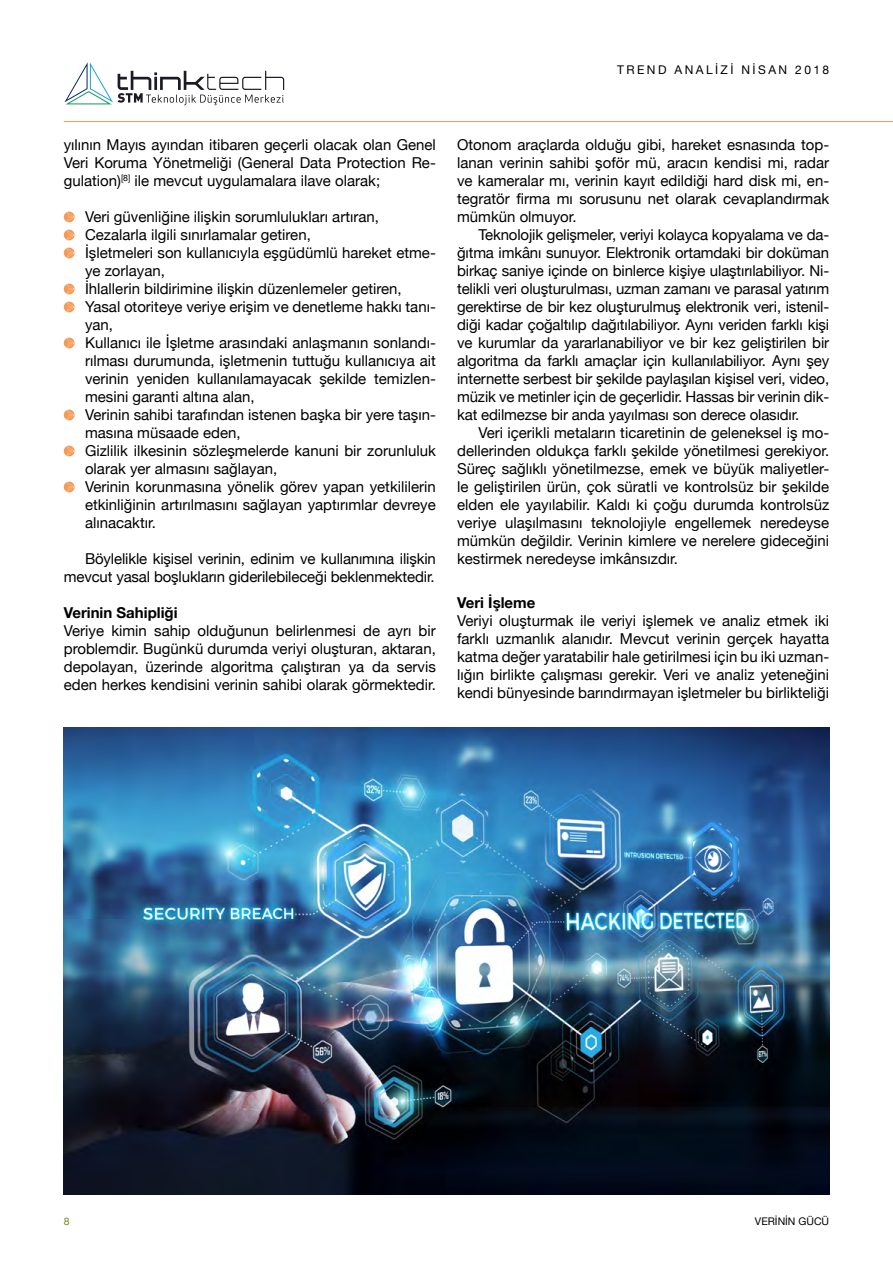
<style>
.page{position:relative;width:893px;height:1263px;background:#fff}
.page>*{position:absolute;margin:0;border:0;box-sizing:border-box;transform-origin:0 0}
.t1{font:15px/18px "Helvetica Neue";color:#000;text-align:justify}
.t2{font:700 15px "Helvetica Neue";color:#000}
.t3{font:12px "Helvetica Neue";letter-spacing:.2em;color:#000}
.t4{font:10.5px "Helvetica Neue";color:#000}
.t5{font:10.5px "Helvetica Neue";color:#768d2e}
</style>
<div class="page">
<hr style="left:64px;top:121px;width:829px;height:1px;background:#f49956">
<svg style="left:64px;top:62px;width:220px;height:43px"></svg>
<div style="left:64px;top:212px;width:11px;height:10px;background:#f49956;border-radius:50%"></div>
<svg style="left:66px;top:212px;width:9px;height:10px"></svg>
<div style="left:64px;top:230px;width:11px;height:10px;background:#f49956;border-radius:50%"></div>
<svg style="left:66px;top:230px;width:9px;height:10px"></svg>
<div style="left:64px;top:248px;width:11px;height:10px;background:#f49956;border-radius:50%"></div>
<svg style="left:66px;top:248px;width:9px;height:10px"></svg>
<div style="left:64px;top:284px;width:11px;height:10px;background:#f49956;border-radius:50%"></div>
<svg style="left:66px;top:284px;width:9px;height:10px"></svg>
<div style="left:64px;top:302px;width:11px;height:10px;background:#f49956;border-radius:50%"></div>
<svg style="left:66px;top:302px;width:9px;height:10px"></svg>
<div style="left:64px;top:338px;width:11px;height:10px;background:#f49956;border-radius:50%"></div>
<svg style="left:66px;top:338px;width:9px;height:10px"></svg>
<div style="left:64px;top:410px;width:11px;height:10px;background:#f49956;border-radius:50%"></div>
<svg style="left:66px;top:410px;width:9px;height:10px"></svg>
<div style="left:64px;top:446px;width:11px;height:10px;background:#f49956;border-radius:50%"></div>
<svg style="left:66px;top:446px;width:9px;height:10px"></svg>
<div style="left:64px;top:482px;width:11px;height:10px;background:#f49956;border-radius:50%"></div>
<svg style="left:66px;top:482px;width:9px;height:10px"></svg>
<img style="left:64px;top:727px;width:765px;height:468px">
<p class="t3" style="left:617px;top:61px;width:213px">TREND ANALİZİ NİSAN 2018</p>
<p class="t1" style="left:64px;top:137px;width:374px">yılının Mayıs ayından itibaren geçerli olacak olan Genel Veri Koruma Yönetmeliği (General Data Protection Re&shy;gulation)<sup>[8]</sup> ile mevcut uygulamalara ilave olarak;</p>
<p class="t1" style="left:85px;top:209px;width:352px;text-align:left">Veri güvenliğine ilişkin sorumlulukları artıran, Cezalarla ilgili sınırlamalar getiren,<br>İşletmeleri son kullanıcıyla eşgüdümlü hareket etme&shy;ye zorlayan,<br>İhlallerin bildirimine ilişkin düzenlemeler getiren, Yasal otoriteye veriye erişim ve denetleme hakkı tanı&shy;yan,<br>Kullanıcı ile İşletme arasındaki anlaşmanın sonlandı&shy;rılması durumunda, işletmenin tuttuğu kullanıcıya ait verinin yeniden kullanılamayacak şekilde temizlen&shy;mesini garanti altına alan,<br>Verinin sahibi tarafından istenen başka bir yere taşın&shy;masına müsaade eden,<br>Gizlilik ilkesinin sözleşmelerde kanuni bir zorunluluk olarak yer almasını sağlayan,<br>Verinin korunmasına yönelik görev yapan yetkililerin etkinliğinin artırılmasını sağlayan yaptırımlar devreye alınacaktır.</p>
<p class="t1" style="left:64px;top:551px;width:374px;text-align:right">Böylelikle kişisel verinin, edinim ve kullanımına ilişkin mevcut yasal boşlukların giderilebileceği beklenmektedir.</p>
<p class="t2" style="left:64px;top:601px;width:115px">Verinin Sahipliği</p>
<p class="t1" style="left:64px;top:623px;width:374px">Veriye kimin sahip olduğunun belirlenmesi de ayrı bir problemdir. Bugünkü durumda veriyi oluşturan, aktaran, depolayan, üzerinde algoritma çalıştıran ya da servis eden herkes kendisini verinin sahibi olarak görmektedir.</p>
<p class="t1" style="left:457px;top:137px;width:374px">Otonom araçlarda olduğu gibi, hareket esnasında top&shy;lanan verinin sahibi şoför mü, aracın kendisi mi, radar ve kameralar mı, verinin kayıt edildiği hard disk mi, en&shy;tegratör firma mı sorusunu net olarak cevaplandırmak mümkün olmuyor.</p>
<p class="t1" style="left:457px;top:227px;width:374px;text-indent:21px">Teknolojik gelişmeler, veriyi kolayca kopyalama ve da&shy;ğıtma imkânı sunuyor. Elektronik ortamdaki bir doküman birkaç saniye içinde on binlerce kişiye ulaştırılabiliyor. Ni&shy;telikli veri oluşturulması, uzman zamanı ve parasal yatırım gerektirse de bir kez oluşturulmuş elektronik veri, istenil&shy;diği kadar çoğaltılıp dağıtılabiliyor. Aynı veriden farklı kişi ve kurumlar da yararlanabiliyor ve bir kez geliştirilen bir algoritma da farklı amaçlar için kullanılabiliyor. Aynı şey internette serbest bir şekilde paylaşılan kişisel veri, video, müzik ve metinler için de geçerlidir. Hassas bir verinin dik&shy;kat edilmezse bir anda yayılması son derece olasıdır.</p>
<p class="t1" style="left:457px;top:425px;width:374px;text-indent:21px">Veri içerikli metaların ticaretinin de geleneksel iş mo&shy;dellerinden oldukça farklı şekilde yönetilmesi gerekiyor.<br>Süreç sağlıklı yönetilmezse, emek ve büyük maliyetler&shy;le geliştirilen ürün, çok süratli ve kontrolsüz bir şekilde elden ele yayılabilir. Kaldı ki çoğu durumda kontrolsüz veriye ulaşılmasını teknolojiyle engellemek neredeyse mümkün değildir. Verinin kimlere ve nerelere gideceğini kestirmek neredeyse imkânsızdır.</p>
<p class="t2" style="left:457px;top:591px;width:80px">Veri İşleme</p>
<p class="t1" style="left:457px;top:612px;width:374px">Veriyi oluşturmak ile veriyi işlemek ve analiz etmek iki farklı uzmanlık alanıdır. Mevcut verinin gerçek hayatta katma değer yaratabilir hale getirilmesi için bu iki uzman&shy;lığın birlikte çalışması gerekir. Veri ve analiz yeteneğini kendi bünyesinde barındırmayan işletmeler bu birlikteliği</p>
<p class="t5" style="left:64px;top:1214px;width:7px">8</p>
<p class="t4" style="left:755px;top:1214px;width:76px">VERİNİN GÜCÜ</p>
</div>
